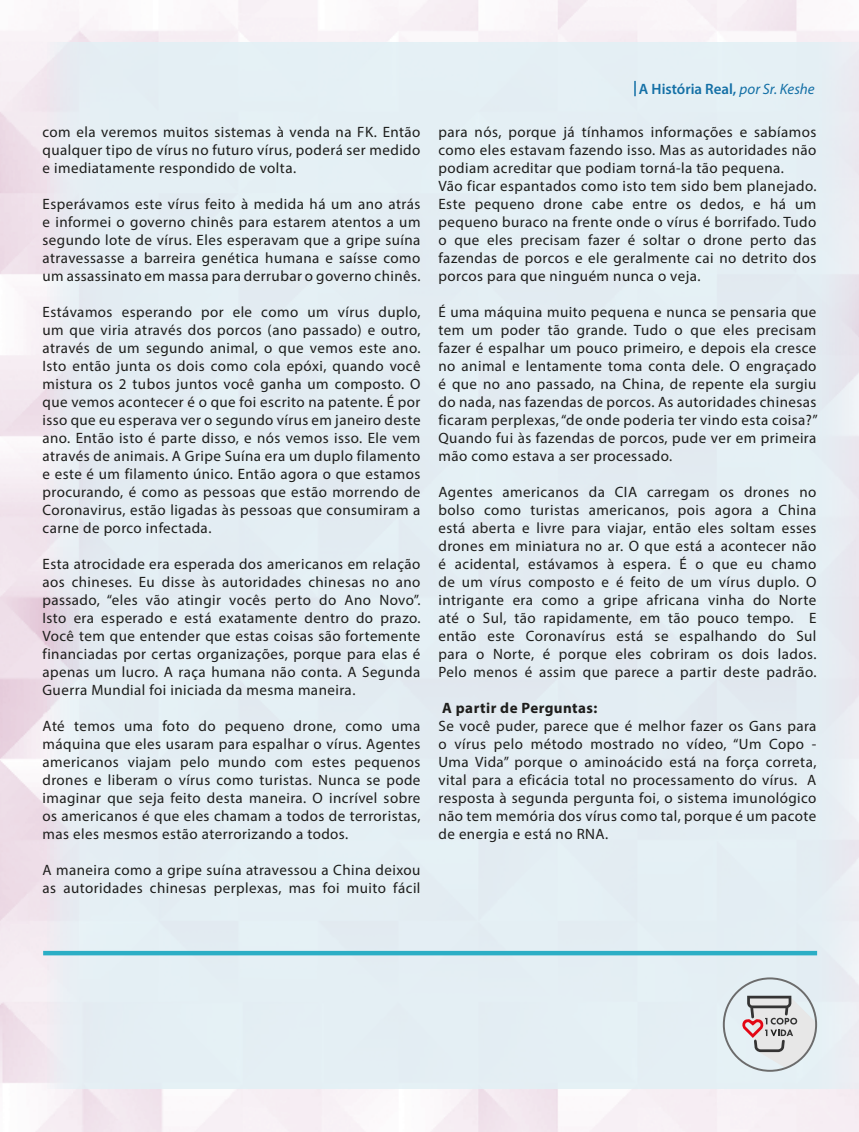
<style>
.page{position:relative;width:859px;height:1132px;background:#fff}
.page>*{position:absolute;margin:0;border:0;box-sizing:border-box;transform-origin:0 0}
.t1{font:15px/18px "Myriad Pro";letter-spacing:.03em;color:#1d1d1b;text-align:justify}
.t2{font:600 15px "Myriad Pro";color:#1470a6}
.t3{font:700 15px "Myriad Pro";letter-spacing:.03em;color:#1d1d1b}
.s1{font-weight:400;font-style:italic}
</style>
<div class="page">
<div style="left:43px;top:42px;width:816px;height:1046px;background:#e2f0f5"></div>
<div style="left:43px;top:950px;width:774px;height:5px;background:#2baec5"></div>
<svg style="left:634px;top:81px;width:2px;height:15px"></svg>
<svg style="left:723px;top:977px;width:95px;height:94px"></svg>
<p class="t1" style="left:43px;top:122px;width:379px">com ela veremos muitos sistemas à venda na FK. Então qualquer tipo de vírus no futuro vírus, poderá ser medido e imediatamente respondido de volta.</p>
<p class="t1" style="left:43px;top:194px;width:379px">Esperávamos este vírus feito à medida há um ano atrás e informei o governo chinês para estarem atentos a um segundo lote de vírus. Eles esperavam que a gripe suína atravessasse a barreira genética humana e saísse como um assassinato em massa para derrubar o governo chinês.</p>
<p class="t1" style="left:43px;top:302px;width:379px">Estávamos esperando por ele como um vírus duplo, um que viria através dos porcos (ano passado) e outro, através de um segundo animal, o que vemos este ano.<br>Isto então junta os dois como cola epóxi, quando você mistura os 2 tubos juntos você ganha um composto. O que vemos acontecer é o que foi escrito na patente. É por isso que eu esperava ver o segundo vírus em janeiro deste ano. Então isto é parte disso, e nós vemos isso. Ele vem através de animais. A Gripe Suína era um duplo filamento e este é um filamento único. Então agora o que estamos procurando, é como as pessoas que estão morrendo de Coronavirus, estão ligadas às pessoas que consumiram a carne de porco infectada.</p>
<p class="t1" style="left:43px;top:554px;width:379px">Esta atrocidade era esperada dos americanos em relação aos chineses. Eu disse às autoridades chinesas no ano passado, “eles vão atingir vocês perto do Ano Novo”.<br>Isto era esperado e está exatamente dentro do prazo.<br>Você tem que entender que estas coisas são fortemente financiadas por certas organizações, porque para elas é apenas um lucro. A raça humana não conta. A Segunda Guerra Mundial foi iniciada da mesma maneira.</p>
<p class="t1" style="left:43px;top:716px;width:379px">Até temos uma foto do pequeno drone, como uma máquina que eles usaram para espalhar o vírus. Agentes americanos viajam pelo mundo com estes pequenos drones e liberam o vírus como turistas. Nunca se pode imaginar que seja feito desta maneira. O incrível sobre os americanos é que eles chamam a todos de terroristas, mas eles mesmos estão aterrorizando a todos.</p>
<p class="t1" style="left:43px;top:860px;width:379px">A maneira como a gripe suína atravessou a China deixou as autoridades chinesas perplexas, mas foi muito fácil</p>
<p class="t2" style="left:639px;top:79px;width:177px">A História Real, <span class="s1">por Sr. Keshe</span></p>
<p class="t1" style="left:438px;top:122px;width:379px">para nós, porque já tínhamos informações e sabíamos como eles estavam fazendo isso. Mas as autoridades não podiam acreditar que podiam torná-la tão pequena.</p>
<p class="t1" style="left:438px;top:176px;width:379px">Vão ficar espantados como isto tem sido bem planejado.<br>Este pequeno drone cabe entre os dedos, e há um pequeno buraco na frente onde o vírus é borrifado. Tudo o que eles precisam fazer é soltar o drone perto das fazendas de porcos e ele geralmente cai no detrito dos porcos para que ninguém nunca o veja.</p>
<p class="t1" style="left:438px;top:302px;width:381px">É uma máquina muito pequena e nunca se pensaria que tem um poder tão grande. Tudo o que eles precisam fazer é espalhar um pouco primeiro, e depois ela cresce no animal e lentamente toma conta dele. O engraçado é que no ano passado, na China, de repente ela surgiu do nada, nas fazendas de porcos. As autoridades chinesas ficaram perplexas, “de onde poderia ter vindo esta coisa?” Quando fui às fazendas de porcos, pude ver em primeira mão como estava a ser processado.</p>
<p class="t1" style="left:438px;top:482px;width:379px">Agentes americanos da CIA carregam os drones no bolso como turistas americanos, pois agora a China está aberta e livre para viajar, então eles soltam esses drones em miniatura no ar. O que está a acontecer não é acidental, estávamos à espera. É o que eu chamo de um vírus composto e é feito de um vírus duplo. O intrigante era como a gripe africana vinha do Norte até o Sul, tão rapidamente, em tão pouco tempo. E então este Coronavírus está se espalhando do Sul para o Norte, é porque eles cobriram os dois lados.<br>Pelo menos é assim que parece a partir deste padrão.</p>
<p class="t3" style="left:442px;top:698px;width:157px">A partir de Perguntas:</p>
<p class="t1" style="left:438px;top:716px;width:379px">Se você puder, parece que é melhor fazer os Gans para o vírus pelo método mostrado no vídeo, “Um Copo - Uma Vida” porque o aminoácido está na força correta, vital para a eficácia total no processamento do vírus. A resposta à segunda pergunta foi, o sistema imunológico não tem memória dos vírus como tal, porque é um pacote de energia e está no RNA.</p>
</div>
